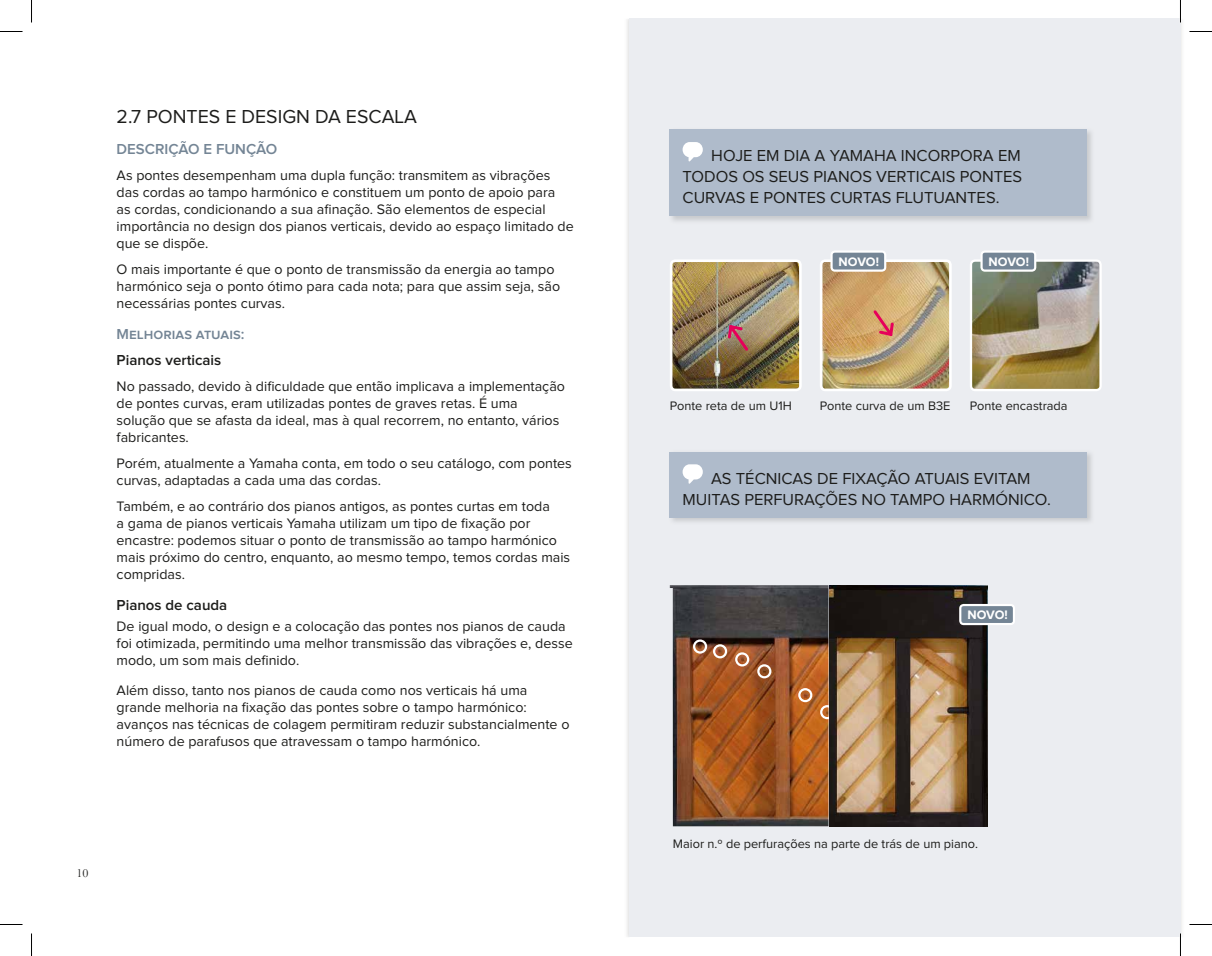
<style>
.page{position:relative;width:1212px;height:956px;background:#fff}
.page>*{position:absolute;margin:0;border:0;box-sizing:border-box;transform-origin:0 0}
.t1{font:19.5px "Proxima Nova";color:#1d1d1b}
.t2{font:16.5px/21px "Proxima Nova";color:#1d1d1b;text-align:justify}
.t3{font:600 15px "Proxima Nova";color:#748595}
.t4{font:600 15px "Proxima Nova";color:#1d1d1b}
.t5{font:14.25px/17.1px "Proxima Nova";color:#1d1d1b}
.t6{font:12.75px "Proxima Nova";color:#1d1d1b}
.t7{font:700 12.75px "Proxima Nova";color:#fff}
.t8{font:12px "Baskerville";color:#1d1d1b}
</style>
<div class="page">
<div style="left:629px;top:19px;width:551px;height:918px;background:#ebedf1"></div>
<img style="left:670px;top:259px;width:131px;height:132px">
<img style="left:669px;top:585px;width:317px;height:241px">
<svg style="left:692px;top:639px;width:35px;height:19px"></svg>
<svg style="left:735px;top:652px;width:14px;height:14px"></svg>
<svg style="left:757px;top:664px;width:14px;height:14px"></svg>
<svg style="left:798px;top:688px;width:14px;height:14px"></svg>
<svg style="left:819px;top:705px;width:15px;height:14px"></svg>
<img style="left:672px;top:129px;width:420px;height:92px">
<div style="left:669px;top:129px;width:417px;height:87px;background:#afbbcb"></div>
<svg style="left:682px;top:142px;width:20px;height:19px"></svg>
<img style="left:669px;top:452px;width:423px;height:70px">
<div style="left:669px;top:452px;width:417px;height:65px;background:#afbbcb"></div>
<svg style="left:682px;top:464px;width:20px;height:20px"></svg>
<img style="left:820px;top:251px;width:131px;height:140px">
<img style="left:970px;top:251px;width:131px;height:140px">
<svg style="left:958px;top:604px;width:56px;height:21px"></svg>
<svg style="left:0;top:31px;width:22px;height:1px"></svg>
<svg style="left:1189px;top:31px;width:22px;height:1px"></svg>
<svg style="left:0;top:924px;width:22px;height:1px"></svg>
<svg style="left:1189px;top:924px;width:22px;height:1px"></svg>
<svg style="left:31px;top:0;width:1px;height:22px"></svg>
<svg style="left:31px;top:933px;width:1px;height:23px"></svg>
<h1 class="t1" style="left:117px;top:108px;width:302px">2.7 PONTES E DESIGN DA ESCALA</h1>
<p class="t3" style="left:117px;top:142px;width:162px">DESCRIÇÃO E FUNÇÃO</p>
<p class="t5" style="left:117px;top:167px;width:458px">As pontes desempenham uma dupla função: transmitem as vibrações das cordas ao tampo harmónico e constituem um ponto de apoio para<br>as cordas, condicionando a sua afinação. São elementos de especial importância no design dos pianos verticais, devido ao espaço limitado de que se dispõe.</p>
<p class="t5" style="left:117px;top:261px;width:445px">O mais importante é que o ponto de transmissão da energia ao tampo harmónico seja o ponto ótimo para cada nota; para que assim seja, são necessárias pontes curvas.</p>
<p class="t3" style="left:117px;top:327px;width:129px">MELHORIAS ATUAIS:</p>
<p class="t4" style="left:117px;top:353px;width:106px">Pianos verticais</p>
<p class="t5" style="left:117px;top:378px;width:450px">No passado, devido à dificuldade que então implicava a implementação de pontes curvas, eram utilizadas pontes de graves retas. É uma solução que se afasta da ideal, mas à qual recorrem, no entanto, vários fabricantes.</p>
<p class="t5" style="left:117px;top:455px;width:456px">Porém, atualmente a Yamaha conta, em todo o seu catálogo, com pontes curvas, adaptadas a cada uma das cordas.</p>
<p class="t5" style="left:117px;top:498px;width:455px">Também, e ao contrário dos pianos antigos, as pontes curtas em toda<br>a gama de pianos verticais Yamaha utilizam um tipo de fixação por encastre: podemos situar o ponto de transmissão ao tampo harmónico mais próximo do centro, enquanto, ao mesmo tempo, temos cordas mais compridas.</p>
<p class="t4" style="left:117px;top:598px;width:112px">Pianos de cauda</p>
<p class="t5" style="left:117px;top:618px;width:457px">De igual modo, o design e a colocação das pontes nos pianos de cauda foi otimizada, permitindo uma melhor transmissão das vibrações e, desse modo, um som mais definido.</p>
<p class="t5" style="left:117px;top:682px;width:454px">Além disso, tanto nos pianos de cauda como nos verticais há uma grande melhoria na fixação das pontes sobre o tampo harmónico: avanços nas técnicas de colagem permitiram reduzir substancialmente o número de parafusos que atravessam o tampo harmónico.</p>
<p class="t8" style="left:77px;top:866px;width:13px">10</p>
<p class="t2" style="left:682px;top:146px;width:341px;text-indent:29px">HOJE EM DIA A YAMAHA INCORPORA EM TODOS OS SEUS PIANOS VERTICAIS PONTES CURVAS E PONTES CURTAS FLUTUANTES.</p>
<p class="t7" style="left:838px;top:256px;width:42px">NOVO!</p>
<p class="t7" style="left:988px;top:256px;width:42px">NOVO!</p>
<p class="t6" style="left:669px;top:400px;width:123px">Ponte reta de um U1H</p>
<p class="t6" style="left:819px;top:400px;width:132px">Ponte curva de um B3E</p>
<p class="t6" style="left:969px;top:400px;width:99px">Ponte encastrada</p>
<p class="t2" style="left:682px;top:468px;width:369px;text-align:center">AS TÉCNICAS DE FIXAÇÃO ATUAIS EVITAM<br>MUITAS PERFURAÇÕES NO TAMPO HARMÓNICO.</p>
<p class="t7" style="left:967px;top:609px;width:42px">NOVO!</p>
<p class="t6" style="left:672px;top:838px;width:307px">Maior n.º de perfurações na parte de trás de um piano.</p>
</div>
